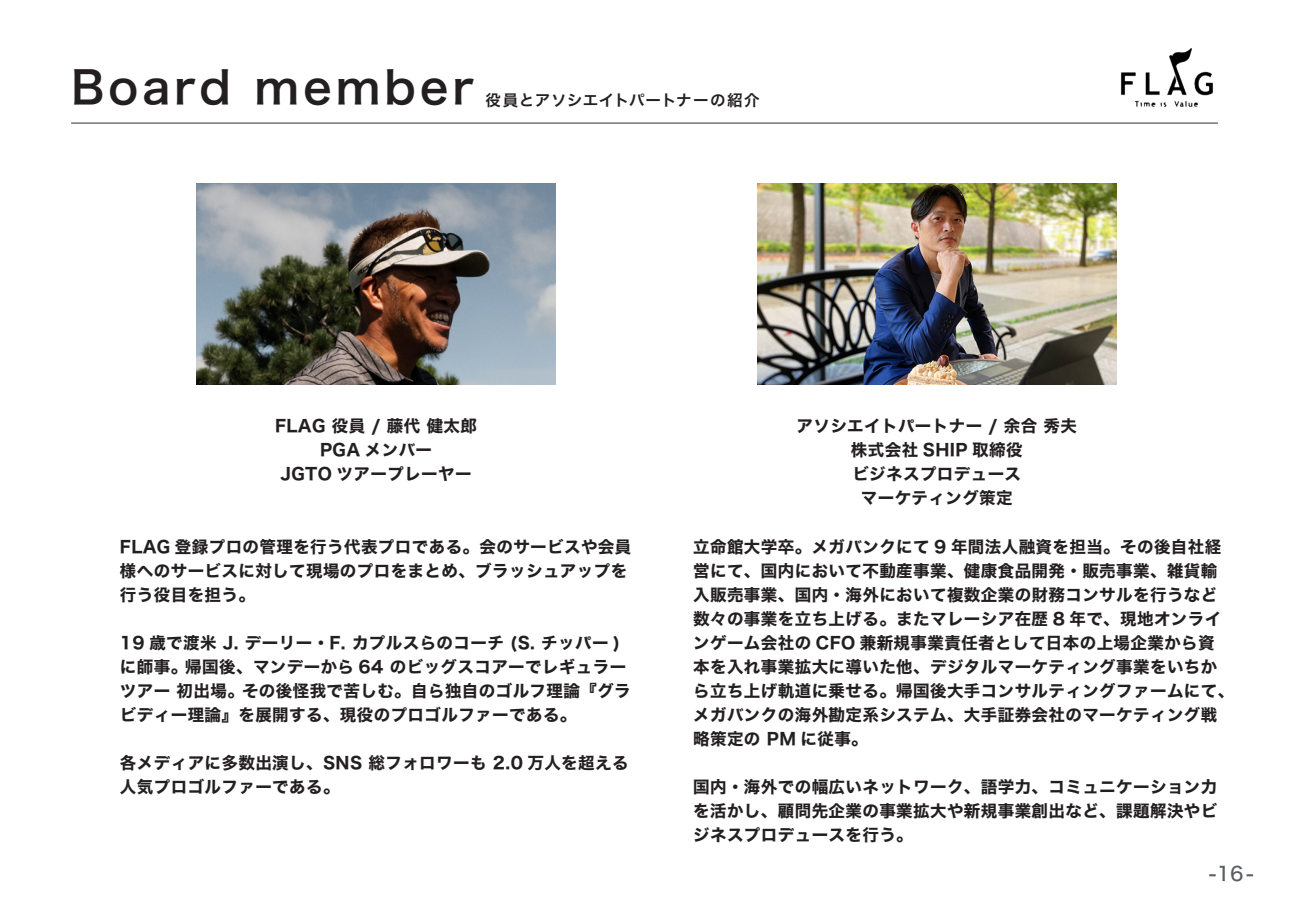
<style>
.page{position:relative;width:1289px;height:919px;background:#fff}
.page>*{position:absolute;margin:0;border:0;box-sizing:border-box;transform-origin:0 0}
.t1{font:44.4px "Hiragino Sans W6";letter-spacing:.09em;color:#231f20}
.t2{font:19.5px "Hiragino Sans W5";color:#5a5e60}
.t3{font:16.5px/24px "Hiragino Sans W7";letter-spacing:.025em;color:#231f20}
.t4{font:15.6px "Hiragino Sans W6";letter-spacing:.035em;color:#231f20}
</style>
<div class="page">
<img style="left:197px;top:183px;width:358px;height:202px">
<img style="left:757px;top:183px;width:359px;height:202px">
<hr style="left:71px;top:122px;width:1146px;height:2px;background:#58595b">
<img style="left:1120px;top:48px;width:93px;height:59px">
<h1 class="t1" style="left:71px;top:47px;width:405px">Board member</h1>
<p class="t4" style="left:485px;top:86px;width:276px">役員とアソシエイトパートナーの紹介</p>
<p class="t3" style="left:275px;top:414px;width:203px;text-align:center">FLAG 役員 / 藤代 健太郎<br>PGA メンバー<br>JGTO ツアープレーヤー</p>
<p class="t3" style="left:120px;top:535px;width:513px">FLAG 登録プロの管理を行う代表プロである。会のサービスや会員様へのサービスに対して現場のプロをまとめ、ブラッシュアップを行う役目を担う。</p>
<p class="t3" style="left:120px;top:631px;width:512px">19 歳で渡米 J. デーリー・F. カプルスらのコーチ (S. チッパー )に師事。帰国後、マンデーから 64 のビッグスコアーでレギュラーツアー 初出場。その後怪我で苦しむ。自ら独自のゴルフ理論『グラビディー理論』を展開する、現役のプロゴルファーである。</p>
<p class="t3" style="left:120px;top:751px;width:510px">各メディアに多数出演し、SNS 総フォロワーも 2.0 万人を超える人気プロゴルファーである。</p>
<p class="t3" style="left:796px;top:414px;width:282px;text-align:center">アソシエイトパートナー / 余合 秀夫株式会社 SHIP 取締役<br>ビジネスプロデュース<br>マーケティング策定</p>
<p class="t3" style="left:693px;top:535px;width:542px">立命館大学卒。メガバンクにて 9 年間法人融資を担当。その後自社経営にて、国内において不動産事業、健康食品開発・販売事業、雑貨輸入販売事業、国内・海外において複数企業の財務コンサルを行うなど数々の事業を立ち上げる。またマレーシア在歴 8 年で、現地オンラインゲーム会社の CFO 兼新規事業責任者として日本の上場企業から資本を入れ事業拡大に導いた他、デジタルマーケティング事業をいちから立ち上げ軌道に乗せる。帰国後大手コンサルティングファームにて、メガバンクの海外勘定系システム、大手証券会社のマーケティング戦略策定の PM に従事。</p>
<p class="t3" style="left:693px;top:775px;width:525px;text-align:justify">国内・海外での幅広いネットワーク、語学力、コミュニケーション力を活かし、顧問先企業の事業拡大や新規事業創出など、課題解決やビジネスプロデュースを行う。</p>
<p class="t2" style="left:1208px;top:855px;width:46px">-16-</p>
</div>
